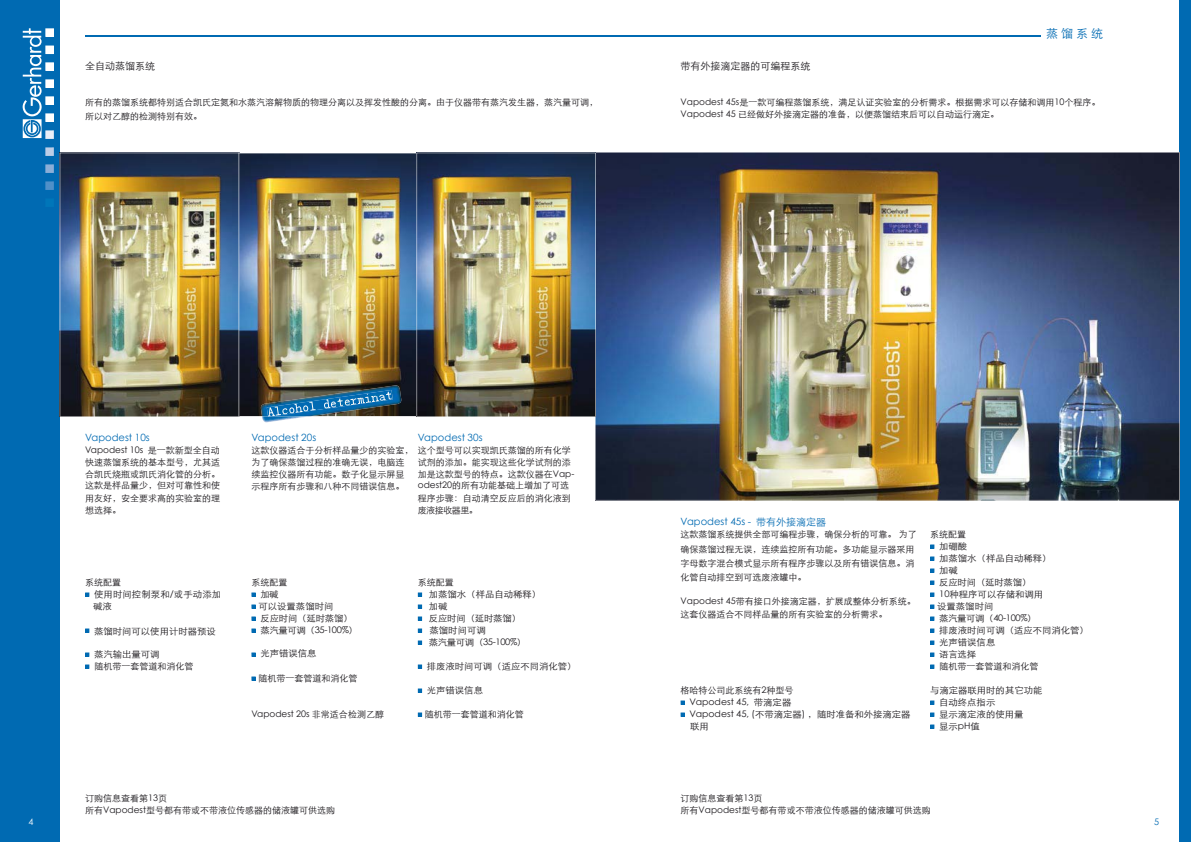
<style>
.page{position:relative;width:1191px;height:842px;background:#fff}
.page>*{position:absolute;margin:0;border:0;box-sizing:border-box;transform-origin:0 0}
.t1{font:12px "ST Xihei";color:#006ab2}
.t2{font:10px "ST Xihei";color:#006ab2}
.t3{font:10px "ST Xihei";color:#1a171b}
.t4{font:9px/12px "ST Xihei";color:#1a171b}
.t5{font:9px/12px "ST Xihei";color:#1a171b;scale:1.04 1}
.t6{font:9px "ST Xihei";color:#fff}
.t7{font:9px "ST Xihei";color:#006ab2}
</style>
<div class="page">
<div style="left:0;top:0;width:60px;height:842px;background:#006ab2"></div>
<svg style="left:46px;top:199px;width:7px;height:8px"></svg>
<svg style="left:45px;top:147px;width:9px;height:9px"></svg>
<svg style="left:45px;top:164px;width:9px;height:9px"></svg>
<svg style="left:45px;top:181px;width:9px;height:9px"></svg>
<svg style="left:23px;top:28px;width:31px;height:111px"></svg>
<hr style="left:85px;top:35px;width:510px;height:2px;background:#006ab2">
<div style="left:1179px;top:0;width:12px;height:842px;background:#006ab2"></div>
<hr style="left:595px;top:35px;width:445px;height:2px;background:#006ab2">
<img style="left:60px;top:153px;width:179px;height:264px">
<img style="left:239px;top:153px;width:177px;height:264px">
<svg style="left:85px;top:592px;width:4px;height:5px"></svg>
<svg style="left:85px;top:628px;width:4px;height:5px"></svg>
<svg style="left:85px;top:652px;width:4px;height:5px"></svg>
<svg style="left:85px;top:664px;width:4px;height:5px"></svg>
<svg style="left:930px;top:544px;width:4px;height:5px"></svg>
<svg style="left:930px;top:556px;width:4px;height:5px"></svg>
<svg style="left:930px;top:568px;width:4px;height:5px"></svg>
<svg style="left:930px;top:580px;width:4px;height:5px"></svg>
<svg style="left:930px;top:592px;width:4px;height:5px"></svg>
<svg style="left:930px;top:604px;width:4px;height:5px"></svg>
<svg style="left:930px;top:616px;width:4px;height:5px"></svg>
<svg style="left:930px;top:628px;width:4px;height:5px"></svg>
<svg style="left:930px;top:640px;width:4px;height:5px"></svg>
<svg style="left:930px;top:652px;width:4px;height:5px"></svg>
<svg style="left:930px;top:664px;width:4px;height:5px"></svg>
<svg style="left:930px;top:700px;width:4px;height:5px"></svg>
<svg style="left:930px;top:712px;width:4px;height:5px"></svg>
<svg style="left:930px;top:724px;width:4px;height:5px"></svg>
<svg style="left:680px;top:700px;width:5px;height:5px"></svg>
<svg style="left:680px;top:712px;width:5px;height:5px"></svg>
<svg style="left:251px;top:592px;width:5px;height:5px"></svg>
<svg style="left:251px;top:604px;width:5px;height:5px"></svg>
<svg style="left:251px;top:616px;width:5px;height:5px"></svg>
<svg style="left:251px;top:628px;width:5px;height:5px"></svg>
<svg style="left:251px;top:652px;width:5px;height:5px"></svg>
<svg style="left:251px;top:676px;width:5px;height:5px"></svg>
<svg style="left:418px;top:592px;width:4px;height:5px"></svg>
<svg style="left:418px;top:604px;width:4px;height:5px"></svg>
<svg style="left:418px;top:616px;width:4px;height:5px"></svg>
<svg style="left:418px;top:628px;width:4px;height:5px"></svg>
<svg style="left:418px;top:640px;width:4px;height:5px"></svg>
<svg style="left:418px;top:664px;width:4px;height:5px"></svg>
<svg style="left:418px;top:688px;width:4px;height:5px"></svg>
<svg style="left:418px;top:712px;width:4px;height:5px"></svg>
<img style="left:262px;top:417px;width:42px;height:5px">
<img style="left:260px;top:385px;width:142px;height:31px">
<img style="left:262px;top:416px;width:48px;height:1px">
<img style="left:267px;top:390px;width:126px;height:26px">
<img style="left:365px;top:391px;width:28px;height:12px">
<img style="left:595px;top:152px;width:584px;height:348px">
<img style="left:416px;top:153px;width:180px;height:264px">
<p class="t1" style="left:1046px;top:24px;width:58px">蒸 馏 系 统</p>
<p class="t3" style="left:85px;top:58px;width:71px">全自动蒸馏系统</p>
<p class="t3" style="left:680px;top:58px;width:131px">带有外接滴定器的可编程系统</p>
<p class="t4" style="left:85px;top:94px;width:515px;line-height:14px">所有的蒸馏系统都特别适合凯氏定氮和水蒸汽溶解物质的物理分离以及挥发性酸的分离。由于仪器带有蒸汽发生器，蒸汽量可调，所以对乙醇的检测特别有效。</p>
<p class="t4" style="left:680px;top:95px;width:421px">Vapodest 45s是一款可编程蒸馏系统，满足认证实验室的分析需求。根据需求可以存储和调用10个程序。<br>Vapodest 45 已经做好外接滴定器的准备，以便蒸馏结束后可以自动运行滴定。</p>
<p class="t2" style="left:85px;top:430px;width:66px">Vapodest 10s</p>
<p class="t4" style="left:85px;top:443px;width:136px;text-align:justify">Vapodest 10s 是一款新型全自动快速蒸馏系统的基本型号，尤其适合凯氏烧瓶或凯氏消化管的分析。</p>
<p class="t4" style="left:85px;top:477px;width:136px;line-height:13.2px">这款是样品量少，但对可靠性和使用友好，安全要求高的实验室的理</p>
<p class="t4" style="left:85px;top:503px;width:37px">想选择。</p>
<p class="t4" style="left:93px;top:575px;width:129px;text-indent:-8px">系统配置<br>使用时间控制泵和/或手动添加碱液</p>
<p class="t5" style="left:94px;top:624px;width:118px">蒸馏时间可以使用计时器预设</p>
<p class="t5" style="left:94px;top:647px;width:97px">蒸汽输出量可调<br>随机带一套管道和消化管</p>
<p class="t2" style="left:251px;top:430px;width:66px">Vapodest 20s</p>
<p class="t4" style="left:251px;top:443px;width:163px">这款仪器适合于分析样品量少的实验室，为了确保蒸馏过程的准确无误，电脑连续监控仪器所有功能。数子化显示屏显示程序所有步骤和八种不同错误信息。</p>
<p class="t2" style="left:418px;top:430px;width:66px">Vapodest 30s</p>
<p class="t4" style="left:418px;top:443px;width:158px">这个型号可以实现凯氏蒸馏的所有化学试剂的添加。能实现这些化学试剂的添加是这款型号的特点。这款仪器在Vap-</p>
<p class="t4" style="left:418px;top:477px;width:154px;line-height:13.2px">odest20的所有功能基础上增加了可选程序步骤：自动清空反应后的消化液到</p>
<p class="t4" style="left:418px;top:503px;width:62px">废液接收器里。</p>
<p class="t4" style="left:258px;top:575px;width:101px;text-indent:-7px">系统配置<br>加碱<br>可以设置蒸馏时间<br>反应时间（延时蒸馏）蒸汽量可调（35-100%）</p>
<p class="t5" style="left:260px;top:646px;width:55px">光声错误信息</p>
<p class="t4" style="left:258px;top:671px;width:100px">随机带一套管道和消化管</p>
<p class="t4" style="left:251px;top:707px;width:134px">Vapodest 20s 非常适合检测乙醇</p>
<p class="t4" style="left:429px;top:575px;width:114px;text-indent:-11px">系统配置<br>加蒸馏水（样品自动稀释）加碱<br>反应时间（延时蒸馏）<br>蒸馏时间可调<br>蒸汽量可调（35-100%）</p>
<p class="t5" style="left:427px;top:659px;width:145px">排废液时间可调（适应不同消化管）</p>
<p class="t5" style="left:427px;top:683px;width:56px">光声错误信息</p>
<p class="t4" style="left:425px;top:707px;width:100px">随机带一套管道和消化管</p>
<p class="t2" style="left:680px;top:514px;width:147px">Vapodest 45s - 带有外接滴定器</p>
<p class="t4" style="left:680px;top:526px;width:238px;line-height:15px">这款蒸馏系统提供全部可编程步骤，确保分析的可靠。为了确保蒸馏过程无误，连续监控所有功能。多功能显示器采用</p>
<p class="t4" style="left:680px;top:555px;width:235px;line-height:14px">字母数字混合模式显示所有程序步骤以及所有错误信息。消化管自动排空到可选废液罐中。</p>
<p class="t4" style="left:680px;top:594px;width:237px;line-height:13px">Vapodest 45带有接口外接滴定器，扩展成整体分析系统。这套仪器适合不同样品量的所有实验室的分析需求。</p>
<p class="t4" style="left:689px;top:683px;width:222px;text-indent:-9px">格哈特公司此系统有2种型号<br>Vapodest 45, 带滴定器<br>Vapodest 45, (不带滴定器) ，随时准备和外接滴定器联用</p>
<p class="t4" style="left:937px;top:527px;width:153px;text-indent:-7px">系统配置<br>加硼酸<br>加蒸馏水（样品自动稀释）<br>加碱<br>反应时间（延时蒸馏）<br>10种程序可以存储和调用<br>设置蒸馏时间<br>蒸汽量可调（40-100%）<br>排废液时间可调（适应不同消化管）光声错误信息<br>语言选择<br>随机带一套管道和消化管</p>
<p class="t5" style="left:939px;top:683px;width:101px;text-indent:-9px">与滴定器联用时的其它功能自动终点指示<br>显示滴定液的使用量<br>显示pH值</p>
<p class="t4" style="left:85px;top:791px;width:252px">订购信息查看第13页<br>所有Vapodest型号都有带或不带液位传感器的储液罐可供选购</p>
<p class="t4" style="left:680px;top:791px;width:252px">订购信息查看第13页<br>所有Vapodest型号都有带或不带液位传感器的储液罐可供选购</p>
<p class="t6" style="left:28px;top:815px;width:6px">4</p>
<p class="t7" style="left:1154px;top:815px;width:6px">5</p>
</div>
